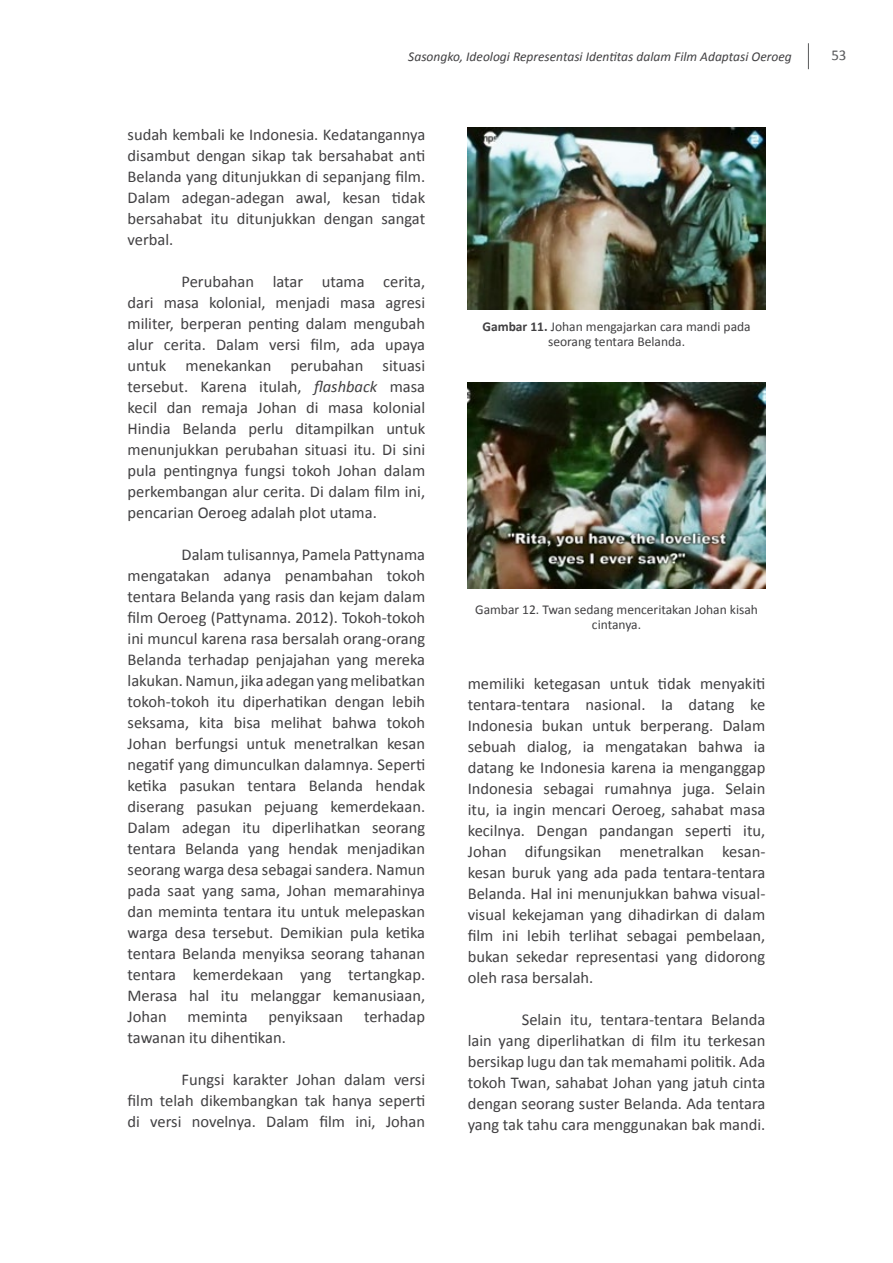
<style>
.page{position:relative;width:893px;height:1263px;background:#fff}
.page>*{position:absolute;margin:0;border:0;box-sizing:border-box;transform-origin:0 0}
.t1{font:16.5px/21px "Calibri";color:#414042;text-align:justify}
.t2{font:15px "Calibri";color:#58595b}
.t3{font:13.5px/15px "Calibri";color:#414042;text-align:center}
.t4{font:italic 13.5px "Calibri";color:#414042}
.s1{font-style:italic}
.s2{font-weight:700}
</style>
<div class="page">
<svg style="left:808px;top:43px;width:1px;height:26px"></svg>
<img style="left:468px;top:128px;width:297px;height:182px">
<img style="left:468px;top:383px;width:297px;height:206px">
<p class="t4" style="left:408px;top:51px;width:385px">Sasongko, Ideologi Representasi Identitas dalam Film Adaptasi Oeroeg</p>
<p class="t1" style="left:128px;top:125px;width:299px">sudah kembali ke Indonesia. Kedatangannya disambut dengan sikap tak bersahabat anti Belanda yang ditunjukkan di sepanjang film.<br>Dalam adegan-adegan awal, kesan tidak bersahabat itu ditunjukkan dengan sangat verbal.</p>
<p class="t1" style="left:128px;top:272px;width:299px;text-indent:54px">Perubahan latar utama cerita, dari masa kolonial, menjadi masa agresi militer, berperan penting dalam mengubah alur cerita. Dalam versi film, ada upaya untuk menekankan perubahan situasi tersebut. Karena itulah, <span class="s1">flashback</span> masa kecil dan remaja Johan di masa kolonial Hindia Belanda perlu ditampilkan untuk menunjukkan perubahan situasi itu. Di sini pula pentingnya fungsi tokoh Johan dalam perkembangan alur cerita. Di dalam film ini, pencarian Oeroeg adalah plot utama.</p>
<p class="t1" style="left:128px;top:545px;width:299px;text-indent:54px">Dalam tulisannya, Pamela Pattynama mengatakan adanya penambahan tokoh tentara Belanda yang rasis dan kejam dalam film Oeroeg (Pattynama. 2012). Tokoh-tokoh ini muncul karena rasa bersalah orang-orang Belanda terhadap penjajahan yang mereka lakukan. Namun, jika adegan yang melibatkan tokoh-tokoh itu diperhatikan dengan lebih seksama, kita bisa melihat bahwa tokoh Johan berfungsi untuk menetralkan kesan negatif yang dimunculkan dalamnya. Seperti ketika pasukan tentara Belanda hendak diserang pasukan pejuang kemerdekaan.<br>Dalam adegan itu diperlihatkan seorang tentara Belanda yang hendak menjadikan seorang warga desa sebagai sandera. Namun pada saat yang sama, Johan memarahinya dan meminta tentara itu untuk melepaskan warga desa tersebut. Demikian pula ketika tentara Belanda menyiksa seorang tahanan tentara kemerdekaan yang tertangkap.<br>Merasa hal itu melanggar kemanusiaan, Johan</p>
<p class="t1" style="left:188px;top:1007px;width:62px">meminta</p>
<p class="t1" style="left:268px;top:1007px;width:76px">penyiksaan</p>
<p class="t1" style="left:364px;top:1007px;width:63px">terhadap</p>
<p class="t1" style="left:128px;top:1028px;width:160px">tawanan itu dihentikan.</p>
<p class="t1" style="left:128px;top:1070px;width:299px;text-indent:54px">Fungsi karakter Johan dalam versi film telah dikembangkan tak hanya seperti di versi novelnya. Dalam film ini, Johan</p>
<p class="t3" style="left:482px;top:321px;width:270px"><span class="s2">Gambar 11.</span> Johan mengajarkan cara mandi pada seorang tentara Belanda.</p>
<p class="t3" style="left:475px;top:603px;width:284px">Gambar 12. Twan sedang menceritakan Johan kisah cintanya.</p>
<p class="t1" style="left:468px;top:674px;width:299px">memiliki ketegasan untuk tidak menyakiti tentara-tentara nasional. Ia datang ke Indonesia bukan untuk berperang. Dalam sebuah dialog, ia mengatakan bahwa ia datang ke Indonesia karena ia menganggap Indonesia sebagai rumahnya juga. Selain itu, ia ingin mencari Oeroeg, sahabat masa kecilnya. Dengan pandangan seperti itu, Johan difungsikan menetralkan kesan&shy;kesan buruk yang ada pada tentara-tentara Belanda. Hal ini menunjukkan bahwa visual&shy;visual kekejaman yang dihadirkan di dalam film ini lebih terlihat sebagai pembelaan, bukan sekedar representasi yang didorong oleh rasa bersalah.</p>
<p class="t1" style="left:468px;top:1010px;width:299px;text-indent:54px">Selain itu, tentara-tentara Belanda lain yang diperlihatkan di film itu terkesan bersikap lugu dan tak memahami politik. Ada tokoh Twan, sahabat Johan yang jatuh cinta dengan seorang suster Belanda. Ada tentara yang tak tahu cara menggunakan bak mandi.</p>
<p class="t2" style="left:831px;top:48px;width:17px">53</p>
</div>
